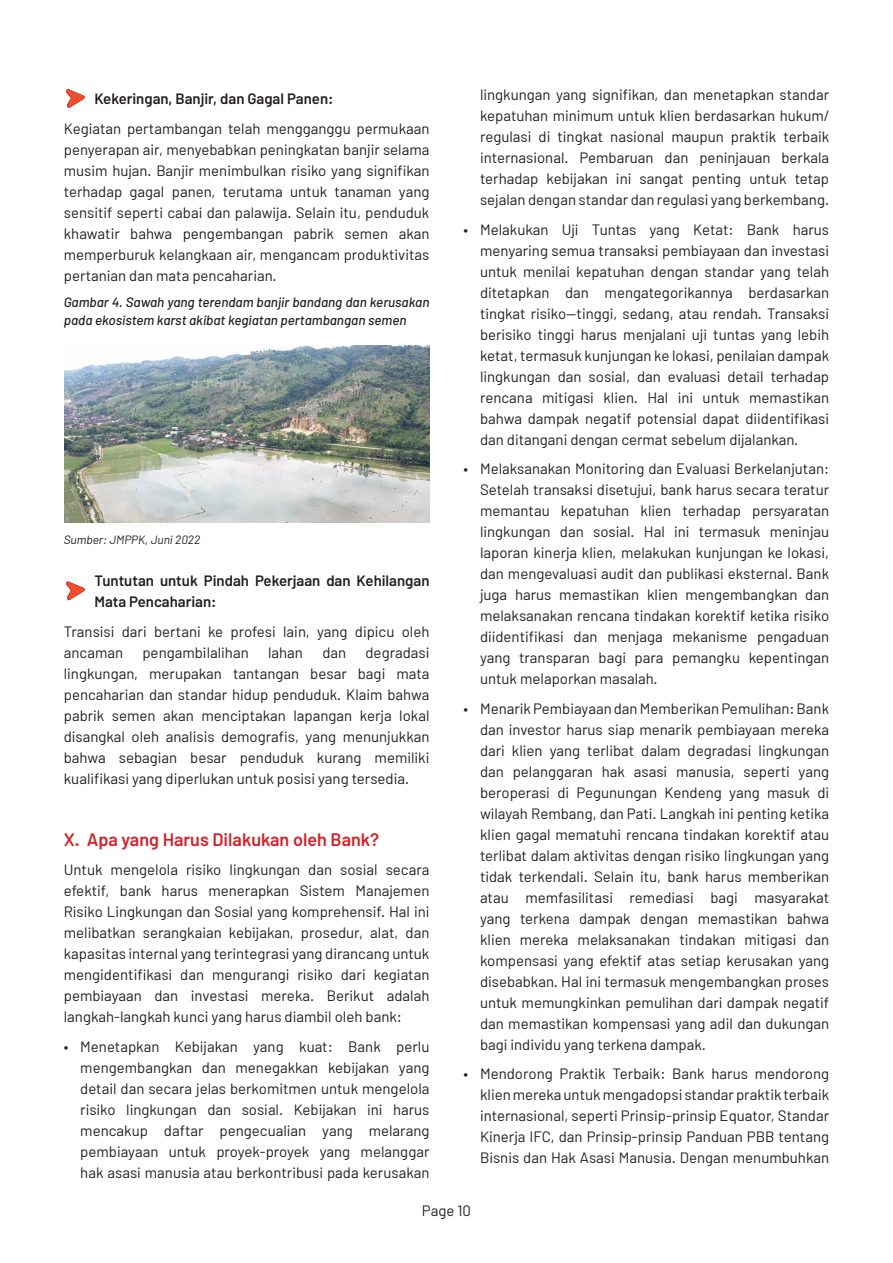
<style>
.page{position:relative;width:893px;height:1263px;background:#fff}
.page>*{position:absolute;margin:0;border:0;box-sizing:border-box;transform-origin:0 0}
.heading_2{font:600 18px "Barlow";color:#d1232a}
.t1{font:15px/21px "Barlow";color:#231f20;text-align:justify}
.t2{font:600 15px/21px "Barlow";color:#231f20}
.gambar{font:italic 500 13.5px/18px "Barlow";color:#231f20}
.sumber{font:italic 12px "Barlow";color:#231f20}
</style>
<div class="page">
<svg style="left:66px;top:89px;width:19px;height:19px"></svg>
<img style="left:64px;top:346px;width:365px;height:176px">
<svg style="left:66px;top:581px;width:19px;height:19px"></svg>
<p class="t2" style="left:94px;top:88px;width:241px">Kekeringan, Banjir, dan Gagal Panen:</p>
<p class="t1" style="left:64px;top:117px;width:367px">Kegiatan pertambangan telah mengganggu permukaan penyerapan air, menyebabkan peningkatan banjir selama musim hujan. Banjir menimbulkan risiko yang signifikan terhadap gagal panen, terutama untuk tanaman yang sensitif seperti cabai dan palawija. Selain itu, penduduk khawatir bahwa pengembangan pabrik semen akan memperburuk kelangkaan air, mengancam produktivitas pertanian dan mata pencaharian.</p>
<p class="gambar" style="left:64px;top:293px;width:367px">Gambar 4. Sawah yang terendam banjir bandang dan kerusakan pada ekosistem karst akibat kegiatan pertambangan semen</p>
<p class="sumber" style="left:64px;top:532px;width:138px">Sumber: JMPPK, Juni 2022</p>
<p class="t2" style="left:94px;top:570px;width:337px">Tuntutan untuk Pindah Pekerjaan dan Kehilangan<br>Mata Pencaharian:</p>
<p class="t1" style="left:64px;top:620px;width:367px">Transisi dari bertani ke profesi lain, yang dipicu oleh ancaman</p>
<p class="t1" style="left:64px;top:641px;width:367px;text-indent:302px">degradasi lingkungan, merupakan tantangan besar bagi mata pencaharian dan standar hidup penduduk. Klaim bahwa pabrik semen akan menciptakan lapangan kerja lokal disangkal oleh analisis demografis, yang menunjukkan bahwa sebagian besar penduduk kurang memiliki kualifikasi yang diperlukan untuk posisi yang tersedia.</p>
<p class="t1" style="left:142px;top:641px;width:108px">pengambilalihan</p>
<p class="t1" style="left:268px;top:641px;width:36px">lahan</p>
<p class="t1" style="left:322px;top:641px;width:25px">dan</p>
<p class="heading_2" style="left:64px;top:828px;width:317px">X. Apa yang Harus Dilakukan oleh Bank?</p>
<p class="t1" style="left:64px;top:859px;width:367px">Untuk mengelola risiko lingkungan dan sosial secara efektif, bank harus menerapkan Sistem Manajemen Risiko Lingkungan dan Sosial yang komprehensif. Hal ini melibatkan serangkaian kebijakan, prosedur, alat, dan kapasitas internal yang terintegrasi yang dirancang untuk mengidentifikasi dan mengurangi risiko dari kegiatan pembiayaan dan investasi mereka. Berikut adalah langkah-langkah kunci yang harus diambil oleh bank:</p>
<p class="t1" style="left:80px;top:1035px;width:351px;text-indent:-16px">• Menetapkan Kebijakan yang kuat: Bank perlu mengembangkan dan menegakkan kebijakan yang detail dan secara jelas berkomitmen untuk mengelola risiko lingkungan dan sosial. Kebijakan ini harus mencakup daftar pengecualian yang melarang pembiayaan untuk proyek-proyek yang melanggar hak asasi manusia atau berkontribusi pada kerusakan</p>
<p class="t1" style="left:480px;top:84px;width:351px">lingkungan yang signifikan, dan menetapkan standar kepatuhan minimum untuk klien berdasarkan hukum/ regulasi di tingkat nasional maupun praktik terbaik internasional. Pembaruan dan peninjauan berkala terhadap kebijakan ini sangat penting untuk tetap sejalan dengan standar dan regulasi yang berkembang.</p>
<p class="t1" style="left:480px;top:218px;width:351px;text-indent:-16px">• Melakukan Uji Tuntas yang Ketat: Bank harus menyaring semua transaksi pembiayaan dan investasi untuk menilai kepatuhan dengan standar yang telah ditetapkan dan mengategorikannya berdasarkan tingkat risiko—tinggi, sedang, atau rendah. Transaksi berisiko tinggi harus menjalani uji tuntas yang lebih ketat, termasuk kunjungan ke lokasi, penilaian dampak lingkungan dan sosial, dan evaluasi detail terhadap rencana mitigasi klien. Hal ini untuk memastikan bahwa dampak negatif potensial dapat diidentifikasi dan ditangani dengan cermat sebelum dijalankan.</p>
<p class="t1" style="left:480px;top:458px;width:351px;text-indent:-16px">• Melaksanakan Monitoring dan Evaluasi Berkelanjutan:<br>Setelah transaksi disetujui, bank harus secara teratur memantau kepatuhan klien terhadap persyaratan lingkungan dan sosial. Hal ini termasuk meninjau laporan kinerja klien, melakukan kunjungan ke lokasi, dan mengevaluasi audit dan publikasi eksternal. Bank juga harus memastikan klien mengembangkan dan melaksanakan rencana tindakan korektif ketika risiko diidentifikasi dan menjaga mekanisme pengaduan yang transparan bagi para pemangku kepentingan untuk melaporkan masalah.</p>
<p class="t1" style="left:480px;top:697px;width:351px;text-indent:-16px">• Menarik Pembiayaan dan Memberikan Pemulihan: Bank dan investor harus siap menarik pembiayaan mereka dari klien yang terlibat dalam degradasi lingkungan dan pelanggaran hak asasi manusia, seperti yang beroperasi di Pegunungan Kendeng yang masuk di wilayah Rembang, dan Pati. Langkah ini penting ketika klien gagal mematuhi rencana tindakan korektif atau terlibat dalam aktivitas dengan risiko lingkungan yang tidak terkendali. Selain itu, bank harus memberikan atau memfasilitasi remediasi bagi masyarakat yang terkena dampak dengan memastikan bahwa klien mereka melaksanakan tindakan mitigasi dan kompensasi yang efektif atas setiap kerusakan yang disebabkan. Hal ini termasuk mengembangkan proses untuk memungkinkan pemulihan dari dampak negatif dan memastikan kompensasi yang adil dan dukungan bagi individu yang terkena dampak.</p>
<p class="t1" style="left:480px;top:1063px;width:351px;text-indent:-16px">• Mendorong Praktik Terbaik: Bank harus mendorong klien mereka untuk mengadopsi standar praktik terbaik internasional, seperti Prinsip-prinsip Equator, Standar Kinerja IFC, dan Prinsip-prinsip Panduan PBB tentang Bisnis dan Hak Asasi Manusia. Dengan menumbuhkan</p>
<p class="t1" style="left:422px;top:1200px;width:51px">Page 10</p>
</div>
